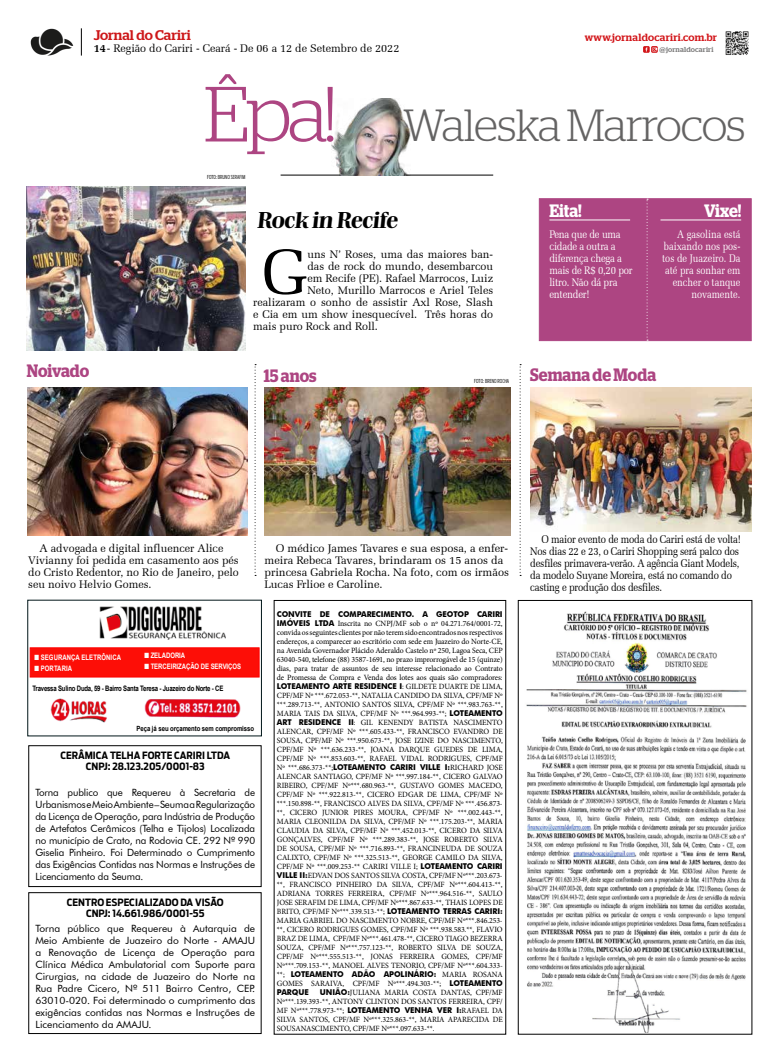
<style>
.page{position:relative;width:780px;height:1063px;background:#fff}
.page>*{position:absolute;margin:0;border:0;box-sizing:border-box;transform-origin:0 0}
.t1{font:63.4px "Zapf Elliptical 711 BT";color:#000}
.t2{font:300 45px "Stag";letter-spacing:-.025em;color:#646363}
.t3{font:800 21.3px "Bridge Head";color:#000;scale:1.16 1}
.t4{font:600 17.9px "Stag";color:#ad4582;scale:.89 1}
.t5{font:600 17.9px "Stag";letter-spacing:-.005em;color:#fff;scale:.89 1}
.t6{font:500 14px "Stag";color:#cd1719}
.t7{font:11px/12px "Zapf Elliptical 711 BT";color:#000}
.t8{font:11px/12px "Zapf Elliptical 711 BT";letter-spacing:-.02em;color:#000;scale:.88 1}
.t9{font:11px/12px "Zapf Elliptical 711 BT";color:#fff;text-align:right;scale:.85 1}
.t10{font:11px/12px "Zapf Elliptical 711 BT";letter-spacing:-.02em;color:#fff;scale:.88 1}
.t11{font:500 10.4px "Stag";letter-spacing:.025em;color:#d21418}
.t12{font:10px/12px "Futura BT";letter-spacing:-.005em;color:#000;text-align:justify}
.t13{font:700 10px/11px "Antenna Cond";color:#000;text-align:center}
.t14{font:8px/9px "Minion Pro";letter-spacing:-.01em;color:#000;text-align:justify}
.t15{font:700 8px "Futura BT";letter-spacing:-.01em;color:#000}
.t16{font:700 7.5px "Arial";letter-spacing:-.03em;color:#000;scale:.8 1}
.t17{font:700 7.5px "Arial";letter-spacing:-.01em;color:#fdfdfd;scale:.8 1}
.t18{font:700 7.5px "Arial";letter-spacing:.01em;color:#fdfdfd;scale:.8 1}
.t19{font:500 7.2px "Stag";letter-spacing:.025em;color:#7c7b7b}
.t20{font:700 7.1px "Arial";letter-spacing:-.01em;color:#000;scale:.84 1}
.t21{font:300 5.5px "Antenna Extra Cond";letter-spacing:.01em;color:#000}
.s1{font-weight:700}
.s2{font-size:78px;color:#ad4582}
.s3{font-family:"Futura BT";font-weight:700}
.s4{font-family:"Minion Pro";font-weight:400}
</style>
<div class="page">
<img style="left:30px;top:28px;width:43px;height:28px">
<svg style="left:81px;top:28px;width:1px;height:28px"></svg>
<img style="left:725px;top:31px;width:24px;height:24px">
<div style="left:643px;top:46px;width:6px;height:7px;background:#d21418"></div>
<svg style="left:651px;top:46px;width:6px;height:7px"></svg>
<svg style="left:645px;top:47px;width:12px;height:5px"></svg>
<hr style="left:280px;top:175px;width:213px;height:1px;background:#000">
<img style="left:331px;top:99px;width:79px;height:76px">
<svg style="left:519px;top:364px;width:2px;height:212px"></svg>
<svg style="left:254px;top:364px;width:2px;height:212px"></svg>
<div style="left:539px;top:198px;width:212px;height:143px;background:#ad4582;border:1px solid #ad4582"></div>
<img style="left:530px;top:387px;width:221px;height:144px">
<hr style="left:549px;top:219px;width:81px;height:1px;background:#fff">
<hr style="left:660px;top:219px;width:81px;height:1px;background:#fff">
<svg style="left:646px;top:199px;width:2px;height:142px"></svg>
<img style="left:264px;top:387px;width:246px;height:148px">
<img style="left:28px;top:387px;width:219px;height:148px">
<img style="left:27px;top:186px;width:218px;height:164px">
<div style="left:28px;top:745px;width:233px;height:142px;border:1px solid #000"></div>
<div style="left:28px;top:892px;width:233px;height:142px;border:1px solid #000"></div>
<img style="left:526px;top:611px;width:221px;height:422px">
<div style="left:30px;top:648px;width:229px;height:29px;background:#fd0e07"></div>
<img style="left:50px;top:698px;width:57px;height:25px">
<img style="left:144px;top:700px;width:97px;height:18px">
<img style="left:100px;top:606px;width:126px;height:34px">
<h3 class="t6" style="left:94px;top:27px;width:98px">Jornal do Cariri</h3>
<h3 class="t7" style="left:94px;top:42px;width:307px"><span class="s1">14</span>- Região do Cariri - Ceará - De 06 a 12 de Setembro de 2022</h3>
<h3 class="t11" style="left:584px;top:32px;width:134px">www.jornaldocariri.com.br</h3>
<p class="t19" style="left:659px;top:45px;width:55px">@jornaldocariri</p>
<h2 class="t2" style="left:204px;top:100px;width:543px"><span class="s2">Êpa!</span> Waleska Marrocos</h2>
<p class="t21" style="left:207px;top:174px;width:40px">FOTO: BRUNO SERAFIM</p>
<h3 class="t3" style="left:257px;top:206px;width:125px">Rock in Recife</h3>
<h1 class="t1" style="left:262px;top:234px;width:47px">G</h1>
<h3 class="t7" style="left:307px;top:248px;width:187px">uns N’ Roses, uma das maiores ban-</h3>
<h3 class="t7" style="left:307px;top:260px;width:187px">das de rock do mundo, desembarcou</h3>
<h3 class="t7" style="left:307px;top:272px;width:187px">em Recife (PE). Rafael Marrocos, Luiz</h3>
<h3 class="t7" style="left:307px;top:284px;width:187px">Neto, Murillo Marrocos e Ariel Teles</h3>
<h3 class="t7" style="left:253px;top:296px;width:241px">realizaram o sonho de assistir Axl Rose, Slash</h3>
<h3 class="t7" style="left:253px;top:308px;width:241px">e Cia em um show inesquecível. Três horas do</h3>
<h3 class="t7" style="left:253px;top:320px;width:126px">mais puro Rock and Roll.</h3>
<h3 class="t4" style="left:27px;top:360px;width:71px">Noivado</h3>
<h3 class="t4" style="left:264px;top:365px;width:61px">15 anos</h3>
<p class="t21" style="left:474px;top:378px;width:36px">FOTO: BRENO ROCHA</p>
<h3 class="t5" style="left:549px;top:200px;width:38px">Eita!</h3>
<h3 class="t5" style="left:704px;top:200px;width:43px">Vixe!</h3>
<h3 class="t10" style="left:549px;top:228px;width:96px">Pena que de uma cidade a outra a diferença chega a mais de R$ 0,20 por litro. Não dá pra entender!</h3>
<h3 class="t9" style="left:662px;top:228px;width:93px">A gasolina está baixando nos pos&shy;tos de Juazeiro. Da até pra sonhar em encher o tanque novamente.</h3>
<h3 class="t4" style="left:530px;top:365px;width:143px">Semana de Moda</h3>
<h3 class="t7" style="left:28px;top:542px;width:212px;text-indent:11px">A advogada e digital influencer Alice Vivianny foi pedida em casamento aos pés do Cristo Redentor, no Rio de Janeiro, pelo seu noivo Helvio Gomes.</h3>
<p class="t17" style="left:144px;top:650px;width:53px">■ ZELADORIA</p>
<p class="t17" style="left:144px;top:661px;width:122px">■ TERCEIRIZAÇÃO DE SERVIÇOS</p>
<p class="t16" style="left:32px;top:683px;width:240px">Travessa Sulino Duda, 59 - Bairro Santa Teresa - Juazeiro do Norte - CE</p>
<p class="t20" style="left:137px;top:724px;width:141px">Peça já seu orçamento sem compromisso</p>
<p class="t18" style="left:34px;top:652px;width:110px">■ SEGURANÇA ELETRÔNICA</p>
<p class="t18" style="left:34px;top:663px;width:49px">■ PORTARIA</p>
<p class="t13" style="left:60px;top:750px;width:171px">CERÂMICA TELHA FORTE CARIRI LTDA<br>CNPJ: 28.123.205/0001-83</p>
<p class="t12" style="left:35px;top:786px;width:221px">Torna publico que Requereu à Secretaria de Urbanismos e Meio Ambiente – Seuma a Regularização da Licença de Operação, para Indústria de Produção de Artefatos Cerâmicos (Telha e Tijolos) Localizada no município de Crato, na Rodovia CE. 292 Nº 990<br>Giselia Pinheiro. Foi Determinado o Cumprimento das Exigências Contidas nas Normas e Instruções de Licenciamento da Seuma.</p>
<p class="t13" style="left:67px;top:897px;width:158px">CENTRO ESPECIALIZADO DA VISÃO<br>CNPJ: 14.661.986/0001-55</p>
<p class="t12" style="left:35px;top:922px;width:221px">Torna público que Requereu à Autarquia de Meio Ambiente de Juazeiro do Norte - AMAJU a Renovação de Licença de Operação para Clínica Médica Ambulatorial com Suporte para Cirurgias, na cidade de Juazeiro do Norte na Rua Padre Cicero, Nº 511 Bairro Centro, CEP.<br>63010-020. Foi determinado o cumprimento das exigências contidas nas Normas e Instruções de Licenciamento da AMAJU.</p>
<h3 class="t7" style="left:264px;top:542px;width:246px;text-indent:11px">O médico James Tavares e sua esposa, a enfer&shy;meira Rebeca Tavares, brindaram os 15 anos da princesa Gabriela Rocha. Na foto, com os irmãos Lucas Frlioe e Caroline.</h3>
<p class="t15" style="left:277px;top:610px;width:227px">CONVITE DE COMPARECIMENTO. A GEOTOP CARIRI</p>
<p class="t14" style="left:277px;top:619px;width:227px"><span class="s3">IMÓVEIS LTDA</span> Inscrita no CNPJ/MF sob o nº 04.271.764/0001-72, convida os seguintes clientes por não terem sido encontrados nos respectivos endereços, a comparecer ao escritório com sede em Juazeiro do Norte-CE, na Avenida Governador Plácido Aderaldo Castelo nº 250, Lagoa Seca, CEP 63040-540, telefone (88) 3587-1691, no prazo improrrogável de 15 (quinze) dias, para tratar de assuntos de seu interesse relacionado ao Contrato de Promessa de Compra e Venda dos lotes aos quais são compradores:</p>
<p class="t15" style="left:277px;top:682px;width:227px">LOTEAMENTO ARTE RESIDENCE I<span class="s4">: GILDETE DUARTE DE LIMA,</span></p>
<p class="t14" style="left:277px;top:691px;width:227px">CPF/MF Nº ***.672.053-**, NATALIA CANDIDO DA SILVA, CPF/MF Nº ***.289.713-**, ANTONIO SANTOS SILVA, CPF/MF Nº ***.983.763-**, MARIA TAIS DA SILVA, CPF/MF Nº ***.964.993-**; <span class="s3">LOTEAMENTO ART RESIDENCE II</span>: GIL KENENDY BATISTA NASCIMENTO ALENCAR, CPF/MF Nº ***.605.433-**, FRANCISCO EVANDRO DE SOUSA, CPF/MF Nº ***.950.673-**, JOSE IZINE DO NASCIMENTO, CPF/MF Nº ***.636.233-**, JOANA DARQUE GUEDES DE LIMA, CPF/MF Nº ***.853.603-**, RAFAEL VIDAL RODRIGUES, CPF/MF Nº ***.686.373-**;<span class="s3">LOTEAMENTO CARIRI VILLE I:</span>RICHARD JOSE ALENCAR SANTIAGO, CPF/MF Nº ***.997.184-**, CICERO GALVAO RIBEIRO, CPF/MF Nº***.680.963-**, GUSTAVO GOMES MACEDO, CPF/MF Nº ***.922.813-**, CICERO EDGAR DE LIMA, CPF/MF Nº ***.150.898-**, FRANCISCO ALVES DA SILVA, CPF/MF Nº ***.456.873- **, CICERO JUNIOR PIRES MOURA, CPF/MF Nº ***.002.443-**, MARIA CLEONILDA DA SILVA, CPF/MF Nº ***.175.203-**, MARIA CLAUDIA DA SILVA, CPF/MF Nº ***.452.013-**, CICERO DA SILVA GONÇALVES, CPF/MF Nº ***.289.383-**, JOSE ROBERTO SILVA DE SOUSA, CPF/MF Nº ***.716.893-**, FRANCINEUDA DE SOUZA CALIXTO, CPF/MF Nº ***.325.513-**, GEORGE CAMILO DA SILVA, CPF/MF Nº ***.009.253-** CARIRI VILLE I; <span class="s3">LOTEAMENTO CARIRI VILLE II:</span>EDVAN DOS SANTOS SILVA COSTA, CPF/MF Nº***.203.673- **, FRANCISCO PINHEIRO DA SILVA, CPF/MF Nº***.604.413-**, ADRIANA TORRES FERREIRA, CPF/MF Nº***.964.516-**, SAULO JOSE SERAFIM DE LIMA, CPF/MF Nº***.867.633-**, THAIS LOPES DE BRITO, CPF/MF Nº***.339.513-**; <span class="s3">LOTEAMENTO TERRAS CARIRI:<br></span>MARIA GABRIEL DO NASCIMENTO NOBRE, CPF/MF Nº***.846.253- **, CICERO RODRIGUES GOMES, CPF/MF Nº ***.938.583.**, FLAVIO BRAZ DE LIMA, CPF/MF Nº***.461.478-**, CICERO TIAGO BEZERRA SOUZA, CPF/MF Nº***.757.123-**, ROBERTO SILVA DE SOUZA, CPF/MF Nº***.555.513-**, JONAS FERREIRA GOMES, CPF/MF Nº***.709.153-**, MANOEL ALVES TENORIO, CPF/MF Nº***.604.333-</p>
<p class="t15" style="left:277px;top:970px;width:227px"><span class="s4">**;</span> LOTEAMENTO ADÃO APOLINÁRIO: <span class="s4">MARIA ROSANA</span></p>
<p class="t14" style="left:277px;top:979px;width:227px">GOMES SARAIVA, CPF/MF Nº***.494.303-**; <span class="s3">LOTEAMENTO</span></p>
<p class="t15" style="left:277px;top:988px;width:33px">PARQUE</p>
<p class="t14" style="left:277px;top:988px;width:227px;text-indent:43px"><span class="s3">UNIÃO:</span>JULIANA MARIA COSTA DANTAS, CPF/MF Nº***.139.393-**, ANTONY CLINTON DOS SANTOS FERREIRA, CPF/ MF Nº***.778.973-**; <span class="s3">LOTEAMENTO VENHA VER I:</span>RAFAEL DA SILVA SANTOS, CPF/MF Nº***.325.863-**, MARIA APARECIDA DE SOUSANASCIMENTO, CPF/MF Nº***.097.633-**.</p>
<h3 class="t8" style="left:530px;top:534px;width:241px;text-indent:11px">O maior evento de moda do Cariri está de volta!<br>Nos dias 22 e 23, o Cariri Shopping será palco dos desfiles primavera-verão. A agência Giant Models, da modelo Suyane Moreira, está no comando do casting e produção dos desfiles.</h3>
</div>
